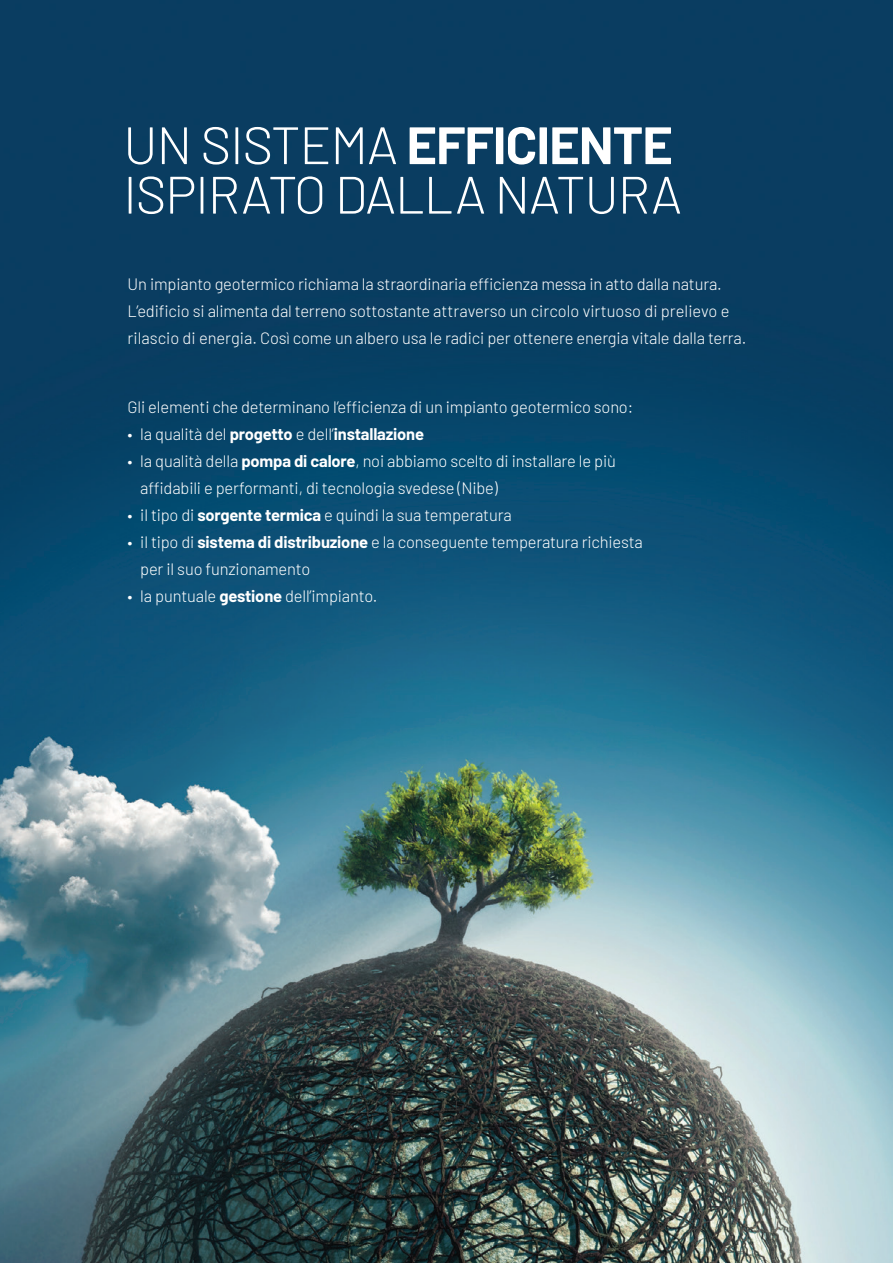
<style>
.page{position:relative;width:893px;height:1263px;background:#fff}
.page>*{position:absolute;margin:0;border:0;box-sizing:border-box;transform-origin:0 0}
.t1{font:300 52.5px/49.5px "Barlow";letter-spacing:-.02em;color:#fff}
.t2{font:300 16.5px/27px "Barlow";letter-spacing:-.01em;color:#fff}
.t3{font:700 16.5px "Barlow";letter-spacing:-.01em;color:#fff}
.s1{font-weight:700}
.s2{font-weight:300}
</style>
<div class="page">
<img style="left:0;top:0;width:893px;height:1263px">
<p class="t1" style="left:123px;top:117px;width:560px">UN SISTEMA <span class="s1">EFFICIENTE<br></span>ISPIRATO DALLA NATURA</p>
<p class="t2" style="left:128px;top:269px;width:620px">Un impianto geotermico richiama la straordinaria efficienza messa in atto dalla natura.<br>L’edificio si alimenta dal terreno sottostante attraverso un circolo virtuoso di prelievo e rilascio di energia. Così come un albero usa le radici per ottenere energia vitale dalla terra.</p>
<p class="t2" style="left:128px;top:393px;width:507px">Gli elementi che determinano l’efficienza di un impianto geotermico sono:</p>
<p class="t3" style="left:128px;top:422px;width:298px"><span class="s2">• la qualità del</span> progetto <span class="s2">e dell’</span>installazione</p>
<p class="t2" style="left:140px;top:447px;width:477px;text-indent:-13px">• la qualità della <span class="s1">pompa di calore</span>, noi abbiamo scelto di installare le più affidabili e performanti, di tecnologia svedese (Nibe)</p>
<p class="t2" style="left:128px;top:501px;width:386px">• il tipo di <span class="s1">sorgente termica</span> e quindi la sua temperatura</p>
<p class="t2" style="left:140px;top:528px;width:504px;text-indent:-13px">• il tipo di <span class="s1">sistema di distribuzione</span> e la conseguente temperatura richiesta per il suo funzionamento</p>
<p class="t2" style="left:128px;top:582px;width:251px">• la puntuale <span class="s1">gestione</span> dell’impianto.</p>
</div>
